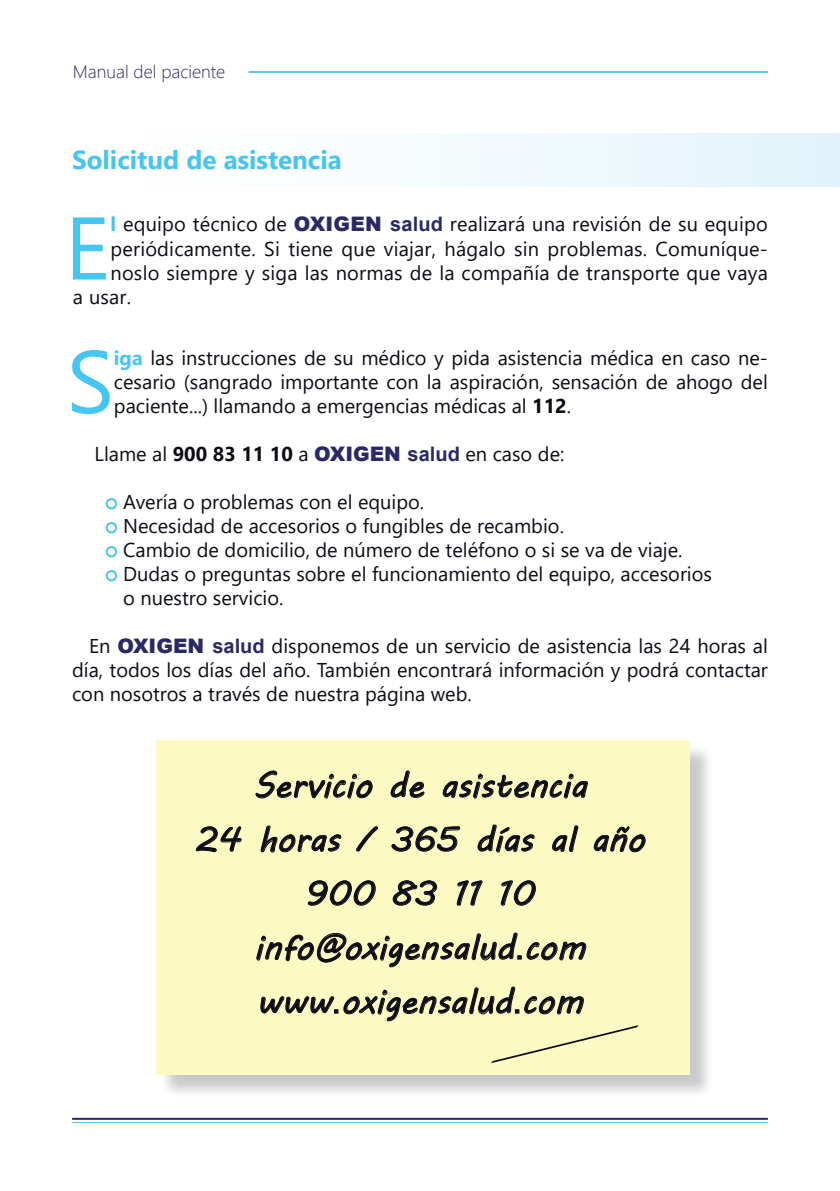
<style>
.page{position:relative;width:840px;height:1191px;background:#fff}
.page>*{position:absolute;margin:0;border:0;box-sizing:border-box;transform-origin:0 0}
.t1{font:88.6px "Segoe UI";color:#45c5f1}
.t2{font:34px "MV Boli";color:#0e0c14}
.t3{font:700 26px "Segoe UI";color:#45c5f1}
.t4{font:20px/24px "Segoe UI";color:#0e0c14;text-align:justify}
.t5{font:300 18px "Segoe UI";color:#2b2866}
.s1{font-weight:700;color:#45c5f1}
.s2{font-family:"Arial";font-weight:900;color:#2b2866}
.s3{font-family:"Arial";font-weight:700;color:#2b2866}
.s4{font-weight:700}
.s5{font-family:"Arial"}
</style>
<div class="page">
<div style="left:72px;top:133px;width:767px;height:54px;background:linear-gradient(to right,#fff,#e3f4fb)"></div>
<hr style="left:248px;top:71px;width:519px;height:2px;background:#62c1ed">
<hr style="left:72px;top:1117px;width:695px;height:2px;background:#2b2866">
<svg style="left:72px;top:1122px;width:695px;height:1px"></svg>
<div style="left:106px;top:498px;width:11px;height:11px;border:2px solid #50c4eb;border-radius:50%"></div>
<div style="left:106px;top:522px;width:11px;height:11px;border:2px solid #50c4eb;border-radius:50%"></div>
<div style="left:106px;top:546px;width:11px;height:11px;border:2px solid #50c4eb;border-radius:50%"></div>
<div style="left:106px;top:570px;width:11px;height:11px;border:2px solid #50c4eb;border-radius:50%"></div>
<div style="left:159px;top:743px;width:555px;height:357px;background:#0e0c14;opacity:.75"></div>
<div style="left:156px;top:740px;width:533px;height:334px;background:#fcf9c2"></div>
<svg style="left:255px;top:770px;width:118px;height:29px"></svg>
<svg style="left:390px;top:770px;width:35px;height:28px"></svg>
<svg style="left:442px;top:774px;width:146px;height:25px"></svg>
<svg style="left:195px;top:826px;width:47px;height:26px"></svg>
<svg style="left:260px;top:825px;width:81px;height:28px"></svg>
<svg style="left:356px;top:826px;width:22px;height:26px"></svg>
<svg style="left:391px;top:826px;width:69px;height:26px"></svg>
<svg style="left:477px;top:824px;width:58px;height:29px"></svg>
<svg style="left:552px;top:825px;width:26px;height:28px"></svg>
<svg style="left:593px;top:826px;width:52px;height:27px"></svg>
<svg style="left:307px;top:880px;width:69px;height:26px"></svg>
<svg style="left:392px;top:880px;width:45px;height:26px"></svg>
<svg style="left:456px;top:880px;width:27px;height:26px"></svg>
<svg style="left:501px;top:880px;width:35px;height:26px"></svg>
<svg style="left:256px;top:932px;width:383px;height:132px"></svg>
<p class="t5" style="left:73px;top:54px;width:154px">Manual del paciente</p>
<p class="t3" style="left:72px;top:135px;width:271px">Solicitud de asistencia</p>
<p class="t1" style="left:65px;top:164px;width:46px">E</p>
<p class="t4" style="left:110px;top:211px;width:658px"><span class="s1">l</span> equipo técnico de <span class="s2">OXIGEN</span> <span class="s3">salud</span> realizará una revisión de su equipo</p>
<p class="t4" style="left:110px;top:235px;width:658px">periódicamente. Si tiene que viajar, hágalo sin problemas. Comuníque-</p>
<p class="t4" style="left:110px;top:259px;width:658px">noslo siempre y siga las normas de la compañía de transporte que vaya</p>
<p class="t4" style="left:73px;top:283px;width:60px">a usar.</p>
<p class="t1" style="left:67px;top:298px;width:49px">S</p>
<p class="t4" style="left:114px;top:344px;width:655px"><span class="s1">iga</span> las instrucciones de su médico y pida asistencia médica en caso ne&shy;cesario (sangrado importante con la aspiración, sensación de ahogo del paciente...) llamando a emergencias médicas al <span class="s4">112</span>.</p>
<p class="t4" style="left:94px;top:440px;width:471px">Llame al <span class="s4">900 83 11 10</span> a <span class="s2">OXIGEN</span> <span class="s3">salud</span> en caso de:</p>
<p class="t4" style="left:123px;top:488px;width:302px">Avería o problemas con el equipo.</p>
<p class="t4" style="left:123px;top:512px;width:442px">Necesidad de accesorios o fungibles de recambio.</p>
<p class="t4" style="left:123px;top:536px;width:560px">Cambio de domicilio, de número de teléfono o si se va de viaje.</p>
<p class="t4" style="left:123px;top:560px;width:590px">Dudas o preguntas sobre el funcionamiento del equipo, accesorios</p>
<p class="t4" style="left:123px;top:584px;width:162px">o nuestro servicio.</p>
<p class="t4" style="left:72px;top:632px;width:697px;text-indent:17px">En <span class="s2">OXIGEN</span> <span class="s3">salud</span> disponemos de un servicio de asistencia las 24 horas al día, todos los días del año. También encontrará información y podrá contactar con nosotros a través de nuestra página web.</p>
<p class="t2" style="left:253px;top:762px;width:335px">Servicio de asistencia</p>
<p class="t2" style="left:195px;top:816px;width:450px">24 horas / 365 días al año</p>
<p class="t2" style="left:304px;top:870px;width:232px">900 83 11 10</p>
<p class="t2" style="left:254px;top:924px;width:333px">info@oxigensalud<span class="s5">.</span>com</p>
<p class="t2" style="left:256px;top:978px;width:328px">www<span class="s5">.</span>oxigensalud<span class="s5">.</span>com</p>
</div>
